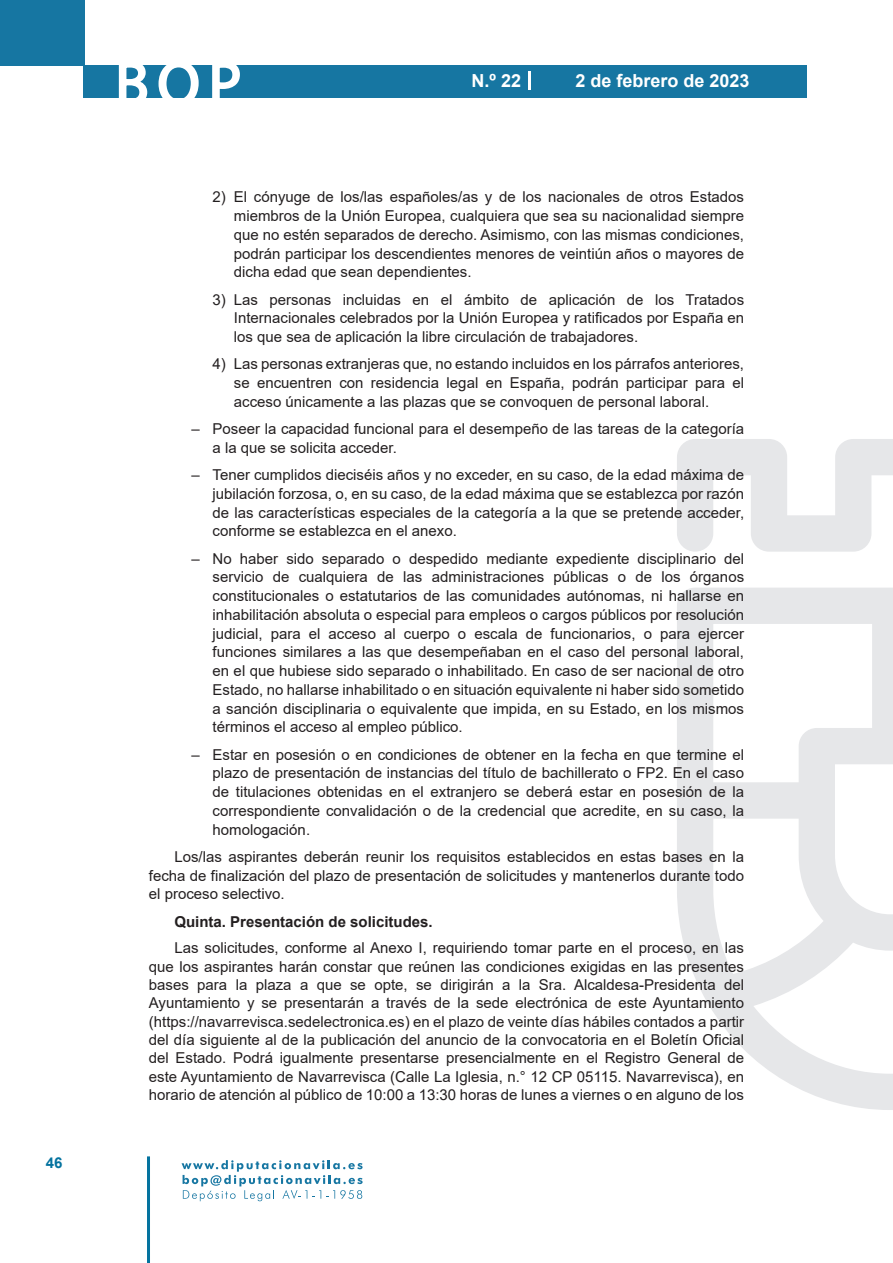
<style>
.page{position:relative;width:893px;height:1263px;background:#fff}
.page>*{position:absolute;margin:0;border:0;box-sizing:border-box;transform-origin:0 0}
.t1{font:500 61.5px "Avant Garde";color:#fff}
.t2{font:700 18px "Arial";color:#fff}
.texto_normal{font:15px/18.8px "Arial";color:#231f20;text-align:justify}
.texto_normal-2{font:700 15px "Arial";color:#231f20}
.t3{font:700 15px "Arial";color:#04739f}
</style>
<div class="page">
<div style="left:0;top:0;width:85px;height:65px;background:#1676a2"></div>
<div style="left:84px;top:65px;width:723px;height:33px;background:#1676a2"></div>
<svg style="left:118px;top:65px;width:30px;height:33px"></svg>
<svg style="left:158px;top:65px;width:41px;height:33px"></svg>
<svg style="left:212px;top:65px;width:28px;height:33px"></svg>
<svg style="left:182px;top:1160px;width:181px;height:41px"></svg>
<hr style="left:147px;top:1156px;width:3px;height:107px;background:#04739f">
<svg style="left:529px;top:71px;width:2px;height:19px"></svg>
<svg style="left:677px;top:439px;width:216px;height:671px"></svg>
<p class="t3" style="left:46px;top:1152px;width:18px">46</p>
<h1 class="t1" style="left:115px;top:46px;width:128px">BOP</h1>
<p class="t2" style="left:472px;top:68px;width:51px">N.º 22</p>
<p class="t2" style="left:575px;top:68px;width:176px">2 de febrero de 2023</p>
<p class="texto_normal" style="left:234px;top:188px;width:512px;text-indent:-21px">2) El cónyuge de los/las españoles/as y de los nacionales de otros Estados miembros de la Unión Europea, cualquiera que sea su nacionalidad siempre que no estén separados de derecho. Asimismo, con las mismas condiciones, podrán participar los descendientes menores de veintiún años o mayores de dicha edad que sean dependientes.</p>
<p class="texto_normal" style="left:234px;top:290px;width:512px;text-indent:-21px">3) Las personas incluidas en el ámbito de aplicación de los Tratados Internacionales celebrados por la Unión Europea y ratificados por España en los que sea de aplicación la libre circulación de trabajadores.</p>
<p class="texto_normal" style="left:234px;top:355px;width:512px;text-indent:-21px">4) Las personas extranjeras que, no estando incluidos en los párrafos anteriores, se encuentren con residencia legal en España, podrán participar para el acceso únicamente a las plazas que se convoquen de personal laboral.</p>
<p class="texto_normal" style="left:213px;top:419px;width:533px;text-indent:-21px">– Poseer la capacidad funcional para el desempeño de las tareas de la categoría a la que se solicita acceder.</p>
<p class="texto_normal" style="left:213px;top:465px;width:533px;text-indent:-21px">– Tener cumplidos dieciséis años y no exceder, en su caso, de la edad máxima de jubilación forzosa, o, en su caso, de la edad máxima que se establezca por razón de las características especiales de la categoría a la que se pretende acceder, conforme se establezca en el anexo.</p>
<p class="texto_normal" style="left:213px;top:549px;width:533px;text-indent:-21px">– No haber sido separado o despedido mediante expediente disciplinario del servicio de cualquiera de las administraciones públicas o de los órganos constitucionales o estatutarios de las comunidades autónomas, ni hallarse en inhabilitación absoluta o especial para empleos o cargos públicos por resolución judicial, para el acceso al cuerpo o escala de funcionarios, o para ejercer funciones similares a las que desempeñaban en el caso del personal laboral, en el que hubiese sido separado o inhabilitado. En caso de ser nacional de otro Estado, no hallarse inhabilitado o en situación equivalente ni haber sido sometido a sanción disciplinaria o equivalente que impida, en su Estado, en los mismos términos el acceso al empleo público.</p>
<p class="texto_normal" style="left:213px;top:745px;width:533px;text-indent:-21px">– Estar en posesión o en condiciones de obtener en la fecha en que termine el plazo de presentación de instancias del título de bachillerato o FP2. En el caso de titulaciones obtenidas en el extranjero se deberá estar en posesión de la correspondiente convalidación o de la credencial que acredite, en su caso, la homologación.</p>
<p class="texto_normal" style="left:149px;top:847px;width:597px;text-indent:26px">Los/las aspirantes deberán reunir los requisitos establecidos en estas bases en la fecha de finalización del plazo de presentación de solicitudes y mantenerlos durante todo el proceso selectivo.</p>
<p class="texto_normal-2" style="left:174px;top:911px;width:260px">Quinta. Presentación de solicitudes.</p>
<p class="texto_normal" style="left:149px;top:939px;width:597px;line-height:18.3px;text-indent:26px">Las solicitudes, conforme al Anexo I, requiriendo tomar parte en el proceso, en las que los aspirantes harán constar que reúnen las condiciones exigidas en las presentes bases para la plaza a que se opte, se dirigirán a la Sra. Alcaldesa-Presidenta del Ayuntamiento y se presentarán a través de la sede electrónica de este Ayuntamiento (https://navarrevisca.sedelectronica.es) en el plazo de veinte días hábiles contados a partir del día siguiente al de la publicación del anuncio de la convocatoria en el Boletín Oficial del Estado. Podrá igualmente presentarse presencialmente en el Registro General de este Ayuntamiento de Navarrevisca (Calle La Iglesia, n.° 12 CP 05115. Navarrevisca), en horario de atención al público de 10:00 a 13:30 horas de lunes a viernes o en alguno de los</p>
</div>
